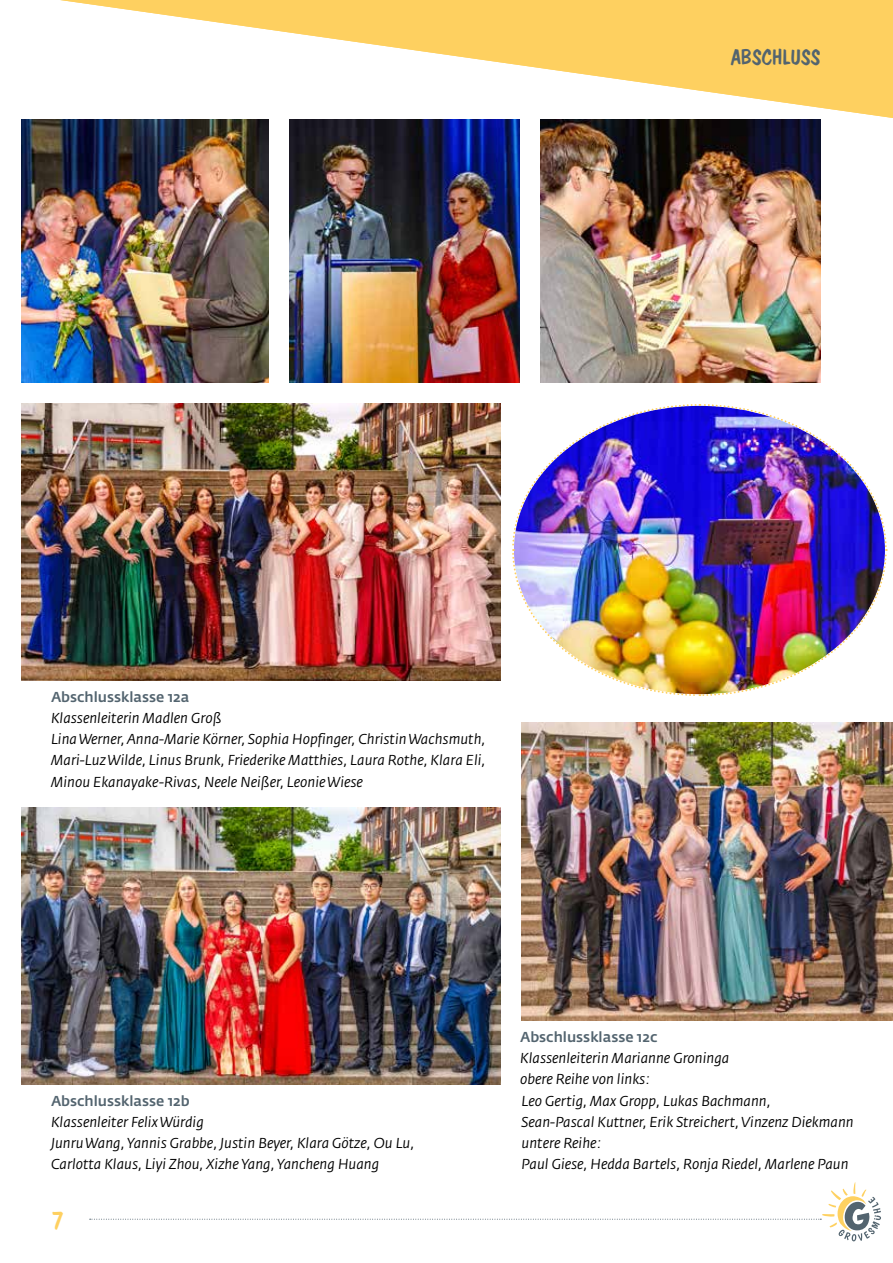
<style>
.page{position:relative;width:893px;height:1263px;background:#fff}
.page>*{position:absolute;margin:0;border:0;box-sizing:border-box;transform-origin:0 0}
.t1{font:27px "Dom Casual D";color:#fed060}
.t2{font:21px "Dom Casual D";color:#53646f}
.t3{font:italic 14.25px/21.3px "Fedra Sans Std";color:#000}
.t4{font:500 14.25px "Fedra Sans Std";color:#53646f}
</style>
<div class="page">
<svg style="left:90px;top:1182px;width:791px;height:59px"></svg>
<img style="left:21px;top:404px;width:479px;height:276px">
<img style="left:290px;top:119px;width:229px;height:264px">
<img style="left:21px;top:119px;width:248px;height:264px">
<img style="left:522px;top:723px;width:371px;height:297px">
<img style="left:21px;top:808px;width:479px;height:276px">
<svg style="left:60px;top:0;width:833px;height:118px"></svg>
<img style="left:541px;top:119px;width:280px;height:264px">
<img style="left:512px;top:404px;width:376px;height:292px">
<h2 class="t2" style="left:731px;top:45px;width:92px">ABSCHLUSS</h2>
<p class="t4" style="left:51px;top:688px;width:140px">Abschlussklasse 12a</p>
<p class="t3" style="left:51px;top:707px;width:436px">Klassenleiterin Madlen Groß<br>Lina Werner, Anna-Marie Körner, Sophia Hopfinger, Christin Wachsmuth, Mari-Luz Wilde, Linus Brunk, Friederike Matthies, Laura Rothe, Klara Eli, Minou Ekanayake-Rivas, Neele Neißer, Leonie Wiese</p>
<p class="t4" style="left:51px;top:1092px;width:140px">Abschlussklasse 12b</p>
<p class="t3" style="left:51px;top:1111px;width:365px">Klassenleiter Felix Würdig<br>Junru Wang, Yannis Grabbe, Justin Beyer, Klara Götze, Ou Lu,<br>Carlotta Klaus, Liyi Zhou, Xizhe Yang, Yancheng Huang</p>
<h1 class="t1" style="left:51px;top:1204px;width:15px">7</h1>
<p class="t4" style="left:520px;top:1028px;width:139px">Abschlussklasse 12c</p>
<p class="t3" style="left:520px;top:1047px;width:335px">Klassenleiterin Marianne Groninga<br>obere Reihe von links:<br>Leo Gertig, Max Gropp, Lukas Bachmann,<br>Sean-Pascal Kuttner, Erik Streichert, Vinzenz Diekmann untere Reihe:<br>Paul Giese, Hedda Bartels, Ronja Riedel, Marlene Paun</p>
</div>
